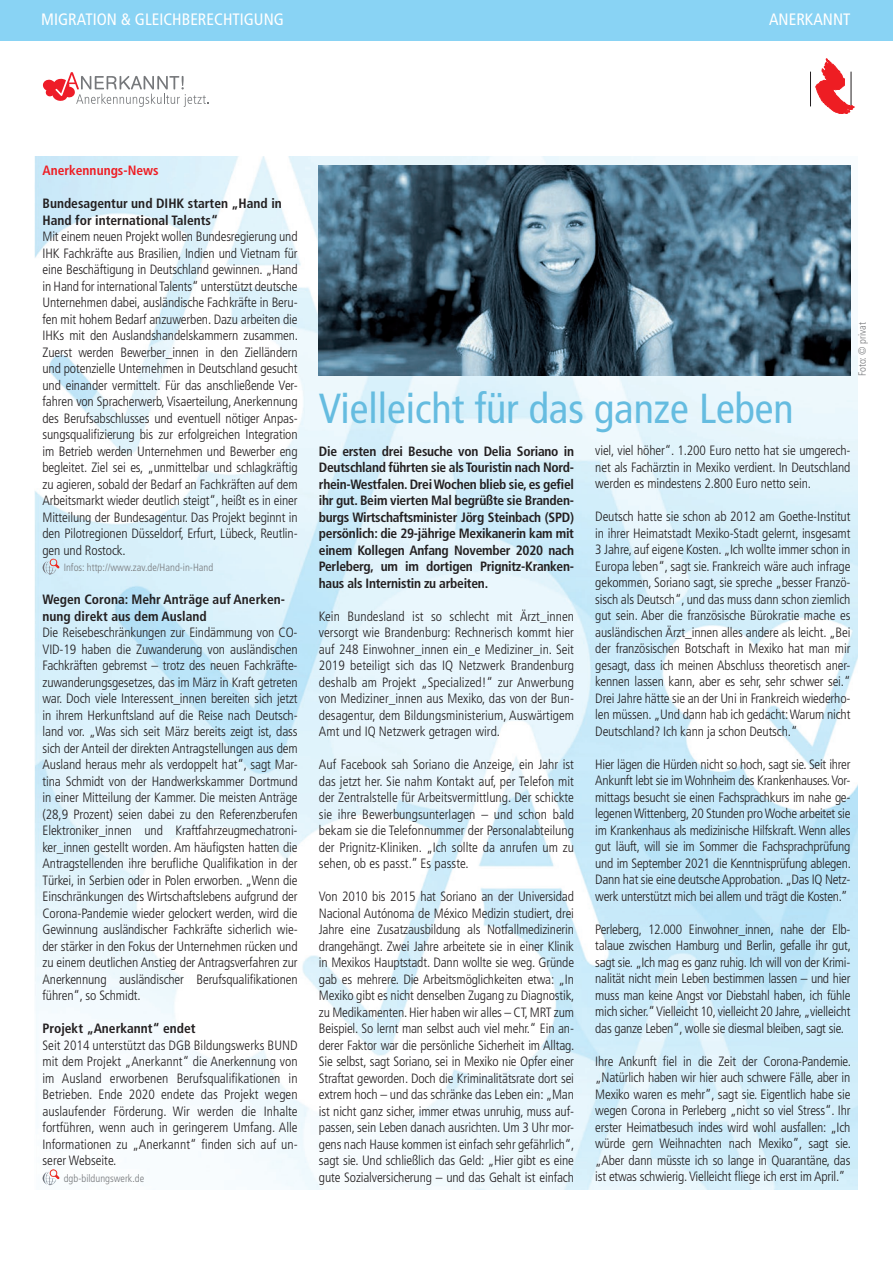
<style>
.page{position:relative;width:893px;height:1263px;background:#fff}
.page>*{position:absolute;margin:0;border:0;box-sizing:border-box;transform-origin:0 0}
.t1{font:condensed 42px "Frutiger";color:#65bce0}
.t2{font:condensed 16.5px "Frutiger";color:#fff}
.t3{font:300 condensed 13.5px/16.5px "Frutiger";letter-spacing:-.01em;color:#231f20;text-align:justify}
.t4{font:700 condensed 13.5px/16.5px "Frutiger";color:#231f20}
.t5{font:700 condensed 13.5px "Frutiger";color:#ee1d23}
.t6{font:300 condensed 10.5px "Frutiger";color:#76787b}
</style>
<div class="page">
<img style="left:34px;top:156px;width:823px;height:1033px">
<div style="left:0;top:0;width:893px;height:28px;background:#89d3f4"></div>
<div style="left:0;top:13px;width:893px;height:28px;background:#89d3f4"></div>
<hr style="left:810px;top:72px;width:1px;height:34px;background:#231f20">
<svg style="left:816px;top:59px;width:38px;height:55px"></svg>
<svg style="left:43px;top:72px;width:166px;height:35px"></svg>
<img style="left:43px;top:559px;width:16px;height:16px">
<img style="left:43px;top:1169px;width:16px;height:16px">
<img style="left:319px;top:165px;width:531px;height:210px">
<p class="t2" style="left:41px;top:10px;width:244px">MIGRATION &amp; GLEICHBERECHTIGUNG</p>
<p class="t2" style="left:769px;top:10px;width:83px">ANERKANNT</p>
<p class="t5" style="left:43px;top:162px;width:118px">Anerkennungs-News</p>
<p class="t4" style="left:43px;top:195px;width:241px">Bundesagentur und DIHK starten „Hand in<br>Hand for international Talents“</p>
<p class="t3" style="left:43px;top:228px;width:257px">Mit einem neuen Projekt wollen Bundesregierung und IHK Fachkräfte aus Brasilien, Indien und Vietnam für eine Beschäftigung in Deutschland gewinnen. „Hand in Hand for international Talents“ unterstützt deutsche Unternehmen dabei, ausländische Fachkräfte in Beru&shy;fen mit hohem Bedarf anzuwerben. Dazu arbeiten die IHKs mit den Auslandshandelskammern zusammen.<br>Zuerst werden Bewerber_innen in den Zielländern und potenzielle Unternehmen in Deutschland gesucht und einander vermittelt. Für das anschließende Ver&shy;fahren von Spracherwerb, Visaerteilung, Anerkennung des Berufsabschlusses und eventuell nötiger Anpas&shy;sungsqualifizierung bis zur erfolgreichen Integration im Betrieb werden Unternehmen und Bewerber eng begleitet. Ziel sei es, „unmittelbar und schlagkräftig zu agieren, sobald der Bedarf an Fachkräften auf dem Arbeitsmarkt wieder deutlich steigt“, heißt es in einer Mitteilung der Bundesagentur. Das Projekt beginnt in den Pilotregionen Düsseldorf, Erfurt, Lübeck, Reutlin&shy;gen und Rostock.</p>
<p class="t6" style="left:64px;top:561px;width:151px">Infos: http://www.zav.de/Hand-in-Hand</p>
<p class="t4" style="left:43px;top:591px;width:244px">Wegen Corona: Mehr Anträge auf Anerken&shy;nung direkt aus dem Ausland</p>
<p class="t3" style="left:43px;top:624px;width:257px">Die Reisebeschränkungen zur Eindämmung von CO-VID-19 haben die Zuwanderung von ausländischen Fachkräften gebremst – trotz des neuen Fachkräfte&shy;zuwanderungsgesetzes, das im März in Kraft getreten war. Doch viele Interessent_innen bereiten sich jetzt in ihrem Herkunftsland auf die Reise nach Deutsch&shy;land vor. „Was sich seit März bereits zeigt ist, dass sich der Anteil der direkten Antragstellungen aus dem Ausland heraus mehr als verdoppelt hat“, sagt Mar&shy;tina Schmidt von der Handwerkskammer Dortmund in einer Mitteilung der Kammer. Die meisten Anträge (28,9 Prozent) seien dabei zu den Referenzberufen Elektroniker_innen und Kraftfahrzeugmechatroni&shy;ker_innen gestellt worden. Am häufigsten hatten die Antragstellenden ihre berufliche Qualifikation in der Türkei, in Serbien oder in Polen erworben. „Wenn die Einschränkungen des Wirtschaftslebens aufgrund der Corona-Pandemie wieder gelockert werden, wird die Gewinnung ausländischer Fachkräfte sicherlich wie&shy;der stärker in den Fokus der Unternehmen rücken und zu einem deutlichen Anstieg der Antragsverfahren zur Anerkennung ausländischer Berufsqualifikationen führen“, so Schmidt.</p>
<p class="t4" style="left:43px;top:1020px;width:155px">Projekt „Anerkannt“ endet</p>
<p class="t3" style="left:43px;top:1037px;width:257px">Seit 2014 unterstützt das DGB Bildungswerks BUND mit dem Projekt „Anerkannt“ die Anerkennung von im Ausland erworbenen Berufsqualifikationen in Betrieben. Ende 2020 endete das Projekt wegen auslaufender Förderung. Wir werden die Inhalte fortführen, wenn auch in geringerem Umfang. Alle Informationen zu „Anerkannt“ finden sich auf un&shy;serer Webseite.</p>
<p class="t6" style="left:64px;top:1172px;width:82px">dgb-bildungswerk.de</p>
<h1 class="t1" style="left:319px;top:384px;width:476px">Vielleicht für das ganze Leben</h1>
<p class="t4" style="left:319px;top:443px;width:257px;text-align:justify">Die ersten drei Besuche von Delia Soriano in Deutschland führten sie als Touristin nach Nord&shy;rhein-Westfalen. Drei Wochen blieb sie, es gefiel ihr gut. Beim vierten Mal begrüßte sie Branden&shy;burgs Wirtschaftsminister Jörg Steinbach (SPD) persönlich: die 29-jährige Mexikanerin kam mit einem Kollegen Anfang November 2020 nach Perleberg, um im dortigen Prignitz-Kranken&shy;haus als Internistin zu arbeiten.</p>
<p class="t3" style="left:319px;top:608px;width:257px">Kein Bundesland ist so schlecht mit Ärzt_innen versorgt wie Brandenburg: Rechnerisch kommt hier auf 248 Einwohner_innen ein_e Mediziner_in. Seit 2019 beteiligt sich das IQ Netzwerk Brandenburg deshalb am Projekt „Specialized!“ zur Anwerbung von Mediziner_innen aus Mexiko, das von der Bun&shy;desagentur, dem Bildungsministerium, Auswärtigem Amt und IQ Netzwerk getragen wird.</p>
<p class="t3" style="left:319px;top:756px;width:257px">Auf Facebook sah Soriano die Anzeige, ein Jahr ist das jetzt her. Sie nahm Kontakt auf, per Telefon mit der Zentralstelle für Arbeitsvermittlung. Der schickte sie ihre Bewerbungsunterlagen – und schon bald bekam sie die Telefonnummer der Personalabteilung der Prignitz-Kliniken. „Ich sollte da anrufen um zu sehen, ob es passt.” Es passte.</p>
<p class="t3" style="left:319px;top:888px;width:257px">Von 2010 bis 2015 hat Soriano an der Universidad Nacional Autónoma de México Medizin studiert, drei Jahre eine Zusatzausbildung als Notfallmedizinerin drangehängt. Zwei Jahre arbeitete sie in einer Klinik in Mexikos Hauptstadt. Dann wollte sie weg. Gründe gab es mehrere. Die Arbeitsmöglichkeiten etwa: „In Mexiko gibt es nicht denselben Zugang zu Diagnostik, zu Medikamenten. Hier haben wir alles – CT, MRT zum Beispiel. So lernt man selbst auch viel mehr.“ Ein an&shy;derer Faktor war die persönliche Sicherheit im Alltag.<br>Sie selbst, sagt Soriano, sei in Mexiko nie Opfer einer Straftat geworden. Doch die Kriminalitätsrate dort sei extrem hoch – und das schränke das Leben ein: „Man ist nicht ganz sicher, immer etwas unruhig, muss auf&shy;passen, sein Leben danach ausrichten. Um 3 Uhr mor&shy;gens nach Hause kommen ist einfach sehr gefährlich“, sagt sie. Und schließlich das Geld: „Hier gibt es eine gute Sozialversicherung – und das Gehalt ist einfach</p>
<p class="t3" style="left:595px;top:443px;width:257px">viel, viel höher“. 1.200 Euro netto hat sie umgerech&shy;net als Fachärztin in Mexiko verdient. In Deutschland werden es mindestens 2.800 Euro netto sein.</p>
<p class="t3" style="left:595px;top:509px;width:257px">Deutsch hatte sie schon ab 2012 am Goethe-Institut in ihrer Heimatstadt Mexiko-Stadt gelernt, insgesamt 3 Jahre, auf eigene Kosten. „Ich wollte immer schon in Europa leben“, sagt sie. Frankreich wäre auch infrage gekommen, Soriano sagt, sie spreche „besser Franzö&shy;sisch als Deutsch“, und das muss dann schon ziemlich gut sein. Aber die französische Bürokratie mache es ausländischen Ärzt_innen alles andere als leicht. „Bei der französischen Botschaft in Mexiko hat man mir gesagt, dass ich meinen Abschluss theoretisch aner&shy;kennen lassen kann, aber es sehr, sehr schwer sei.“ Drei Jahre hätte sie an der Uni in Frankreich wiederho&shy;len müssen. „Und dann hab ich gedacht: Warum nicht Deutschland? Ich kann ja schon Deutsch.“</p>
<p class="t3" style="left:595px;top:756px;width:257px">Hier lägen die Hürden nicht so hoch, sagt sie. Seit ihrer Ankunft lebt sie im Wohnheim des Krankenhauses. Vor&shy;mittags besucht sie einen Fachsprachkurs im nahe ge&shy;legenen Wittenberg, 20 Stunden pro Woche arbeitet sie im Krankenhaus als medizinische Hilfskraft. Wenn alles gut läuft, will sie im Sommer die Fachsprachprüfung und im September 2021 die Kenntnisprüfung ablegen.<br>Dann hat sie eine deutsche Approbation. „Das IQ Netz&shy;werk unterstützt mich bei allem und trägt die Kosten.”</p>
<p class="t3" style="left:595px;top:921px;width:257px">Perleberg, 12.000 Einwohner_innen, nahe der Elb&shy;talaue zwischen Hamburg und Berlin, gefalle ihr gut, sagt sie. „Ich mag es ganz ruhig. Ich will von der Krimi&shy;nalität nicht mein Leben bestimmen lassen – und hier muss man keine Angst vor Diebstahl haben, ich fühle mich sicher.“ Vielleicht 10, vielleicht 20 Jahre, „vielleicht das ganze Leben“, wolle sie diesmal bleiben, sagt sie.</p>
<p class="t3" style="left:595px;top:1053px;width:257px">Ihre Ankunft fiel in die Zeit der Corona-Pandemie. „Natürlich haben wir hier auch schwere Fälle, aber in Mexiko waren es mehr”, sagt sie. Eigentlich habe sie wegen Corona in Perleberg „nicht so viel Stress“. Ihr erster Heimatbesuch indes wird wohl ausfallen: „Ich würde gern Weihnachten nach Mexiko”, sagt sie. „Aber dann müsste ich so lange in Quarantäne, das ist etwas schwierig. Vielleicht fliege ich erst im April.”</p>
<p class="t6" style="left:856px;top:376px;width:55px;rotate:-90deg">Foto: © privat</p>
</div>
